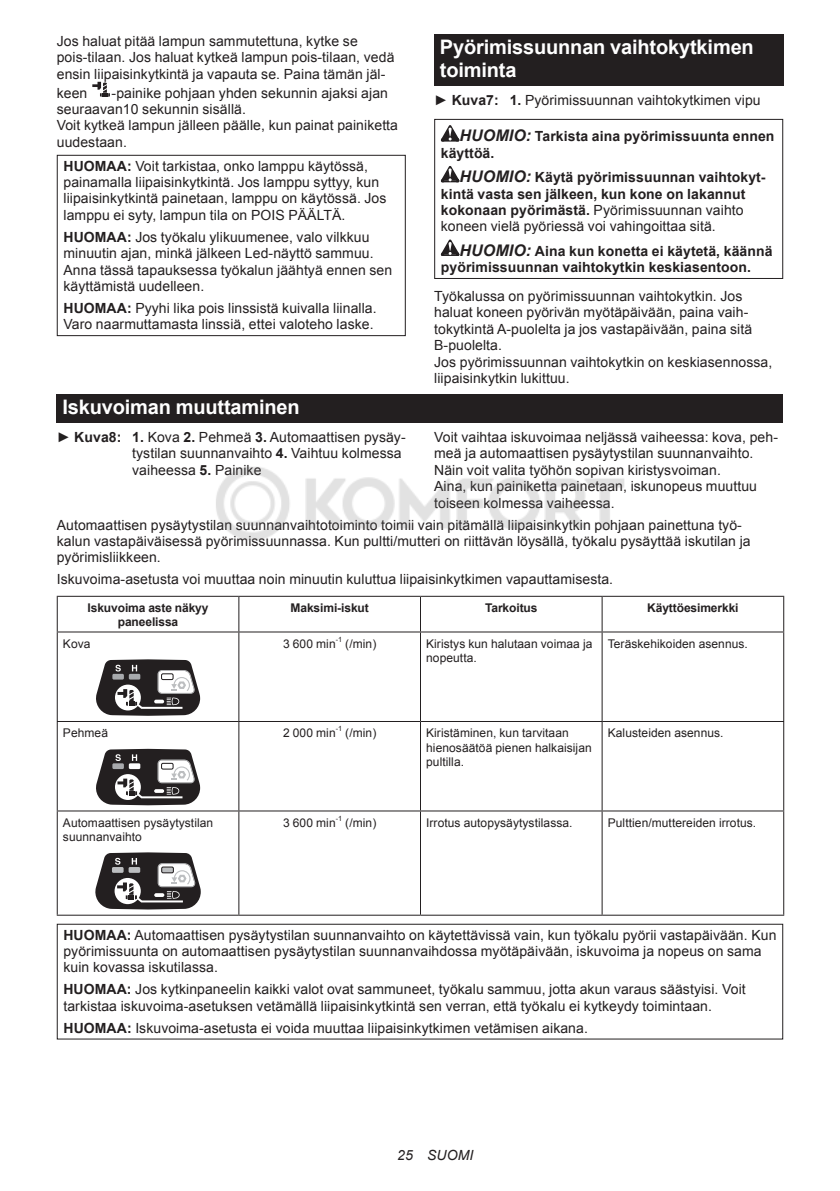
<style>
.page{position:relative;width:840px;height:1191px;background:#fff}
.page>*{position:absolute;margin:0;border:0;box-sizing:border-box;transform-origin:0 0}
.t1{font:700 20px/23.4px "Arial";letter-spacing:-.01em;color:#fff}
.t2{font:14px/16.4px "Arial";letter-spacing:.005em;color:#231f20}
.t3{font:700 14px/16.4px "Arial";letter-spacing:.005em;color:#231f20}
.t4{font:italic 14px "Arial";letter-spacing:.005em;color:#231f20}
.t5{font:12px/14px "Arial";letter-spacing:.005em;color:#231f20}
.t6{font:700 12px/14px "Arial";letter-spacing:-.01em;color:#231f20;text-align:center}
.t7{font:7.2px "Arial";color:#231f20}
.s1{font-weight:700}
.s2{font-style:italic;font-size:16px}
.s3{font-weight:400}
</style>
<div class="page">
<svg style="left:92px;top:82px;width:18px;height:15px"></svg>
<div style="left:57px;top:155px;width:348px;height:181px;border:1px solid #231f20"></div>
<div style="left:434px;top:34px;width:348px;height:52px;background:#231f20"></div>
<svg style="left:440px;top:125px;width:19px;height:16px"></svg>
<svg style="left:440px;top:166px;width:19px;height:16px"></svg>
<svg style="left:440px;top:239px;width:19px;height:17px"></svg>
<div style="left:434px;top:119px;width:348px;height:160px;border:1px solid #231f20"></div>
<div style="left:57px;top:394px;width:725px;height:29px;background:#231f20"></div>
<hr style="left:57px;top:596px;width:182px;height:1px;background:#231f20">
<hr style="left:57px;top:597px;width:1px;height:34px;background:#231f20">
<hr style="left:239px;top:596px;width:181px;height:1px;background:#231f20">
<hr style="left:238px;top:597px;width:1px;height:34px;background:#231f20">
<hr style="left:420px;top:596px;width:181px;height:1px;background:#231f20">
<hr style="left:420px;top:597px;width:1px;height:34px;background:#231f20">
<hr style="left:601px;top:596px;width:182px;height:1px;background:#231f20">
<hr style="left:601px;top:597px;width:1px;height:34px;background:#231f20">
<hr style="left:782px;top:597px;width:1px;height:34px;background:#231f20">
<hr style="left:57px;top:631px;width:182px;height:1px;background:#231f20">
<hr style="left:57px;top:632px;width:1px;height:89px;background:#231f20">
<hr style="left:239px;top:631px;width:181px;height:1px;background:#231f20">
<hr style="left:238px;top:632px;width:1px;height:89px;background:#231f20">
<hr style="left:420px;top:631px;width:181px;height:1px;background:#231f20">
<hr style="left:420px;top:632px;width:1px;height:89px;background:#231f20">
<hr style="left:601px;top:631px;width:182px;height:1px;background:#231f20">
<hr style="left:601px;top:632px;width:1px;height:89px;background:#231f20">
<hr style="left:782px;top:632px;width:1px;height:89px;background:#231f20">
<hr style="left:57px;top:721px;width:182px;height:1px;background:#231f20">
<hr style="left:57px;top:722px;width:1px;height:88px;background:#231f20">
<hr style="left:239px;top:721px;width:181px;height:1px;background:#231f20">
<hr style="left:238px;top:722px;width:1px;height:88px;background:#231f20">
<hr style="left:420px;top:721px;width:181px;height:1px;background:#231f20">
<hr style="left:420px;top:722px;width:1px;height:88px;background:#231f20">
<hr style="left:601px;top:721px;width:182px;height:1px;background:#231f20">
<hr style="left:601px;top:722px;width:1px;height:88px;background:#231f20">
<hr style="left:782px;top:722px;width:1px;height:88px;background:#231f20">
<hr style="left:57px;top:810px;width:182px;height:1px;background:#231f20">
<hr style="left:57px;top:811px;width:1px;height:103px;background:#231f20">
<hr style="left:239px;top:810px;width:181px;height:1px;background:#231f20">
<hr style="left:238px;top:811px;width:1px;height:103px;background:#231f20">
<hr style="left:420px;top:810px;width:181px;height:1px;background:#231f20">
<hr style="left:420px;top:811px;width:1px;height:103px;background:#231f20">
<hr style="left:601px;top:810px;width:182px;height:1px;background:#231f20">
<hr style="left:601px;top:811px;width:1px;height:103px;background:#231f20">
<hr style="left:782px;top:811px;width:1px;height:103px;background:#231f20">
<hr style="left:57px;top:914px;width:182px;height:1px;background:#231f20">
<hr style="left:239px;top:914px;width:181px;height:1px;background:#231f20">
<hr style="left:420px;top:914px;width:181px;height:1px;background:#231f20">
<hr style="left:601px;top:914px;width:182px;height:1px;background:#231f20">
<svg style="left:96px;top:659px;width:104px;height:57px"></svg>
<svg style="left:96px;top:749px;width:104px;height:56px"></svg>
<svg style="left:95px;top:852px;width:106px;height:57px"></svg>
<div style="left:57px;top:923px;width:725px;height:116px;border:1px solid #231f20"></div>
<img style="left:216px;top:467px;width:409px;height:73px">
<p class="t2" style="left:57px;top:33px;width:339px">Jos haluat pitää lampun sammutettuna, kytke se pois-tilaan. Jos haluat kytkeä lampun pois-tilaan, vedä ensin liipaisinkytkintä ja vapauta se. Paina tämän jäl-</p>
<p class="t2" style="left:57px;top:86px;width:32px">keen</p>
<p class="t2" style="left:57px;top:85px;width:342px;text-indent:55px">-painike pohjaan yhden sekunnin ajaksi ajan seuraavan10 sekunnin sisällä.<br>Voit kytkeä lampun jälleen päälle, kun painat painiketta uudestaan.</p>
<p class="t2" style="left:63px;top:158px;width:324px"><span class="s1">HUOMAA:</span> Voit tarkistaa, onko lamppu käytössä, painamalla liipaisinkytkintä. Jos lamppu syttyy, kun liipaisinkytkintä painetaan, lamppu on käytössä. Jos lamppu ei syty, lampun tila on POIS PÄÄLTÄ.</p>
<p class="t2" style="left:63px;top:229px;width:330px"><span class="s1">HUOMAA:</span> Jos työkalu ylikuumenee, valo vilkkuu minuutin ajan, minkä jälkeen Led-näyttö sammuu.<br>Anna tässä tapauksessa työkalun jäähtyä ennen sen käyttämistä uudelleen.</p>
<p class="t2" style="left:63px;top:300px;width:314px"><span class="s1">HUOMAA:</span> Pyyhi lika pois linssistä kuivalla liinalla.<br>Varo naarmuttamasta linssiä, ettei valoteho laske.</p>
<h1 class="t1" style="left:439px;top:37px;width:315px">Pyörimissuunnan vaihtokytkimen toiminta</h1>
<p class="t2" style="left:434px;top:92px;width:328px">► <span class="s1">Kuva7: 1.</span> Pyörimissuunnan vaihtokytkimen vipu</p>
<p class="t3" style="left:440px;top:129px;width:335px;text-indent:19px"><span class="s2">HUOMIO:</span> Tarkista aina pyörimissuunta ennen käyttöä.</p>
<p class="t3" style="left:440px;top:170px;width:326px;text-indent:19px"><span class="s2">HUOMIO:</span> Käytä pyörimissuunnan vaihtokyt&shy;kintä vasta sen jälkeen, kun kone on lakannut kokonaan pyörimästä. <span class="s3">Pyörimissuunnan vaihto koneen vielä pyöriessä voi vahingoittaa sitä.</span></p>
<p class="t3" style="left:440px;top:244px;width:333px;text-indent:19px"><span class="s2">HUOMIO:</span> Aina kun konetta ei käytetä, käännä pyörimissuunnan vaihtokytkin keskiasentoon.</p>
<p class="t2" style="left:434px;top:288px;width:339px">Työkalussa on pyörimissuunnan vaihtokytkin. Jos haluat koneen pyörivän myötäpäivään, paina vaih&shy;tokytkintä A-puolelta ja jos vastapäivään, paina sitä B-puolelta.<br>Jos pyörimissuunnan vaihtokytkin on keskiasennossa, liipaisinkytkin lukittuu.</p>
<h1 class="t1" style="left:62px;top:397px;width:239px">Iskuvoiman muuttaminen</h1>
<p class="t2" style="left:132px;top:429px;width:275px;text-indent:-75px">► <span class="s1">Kuva8: 1.</span> Kova <span class="s1">2.</span> Pehmeä <span class="s1">3.</span> Automaattisen pysäy&shy;tystilan suunnanvaihto <span class="s1">4.</span> Vaihtuu kolmessa vaiheessa <span class="s1">5.</span> Painike</p>
<p class="t2" style="left:434px;top:429px;width:345px">Voit vaihtaa iskuvoimaa neljässä vaiheessa: kova, peh&shy;meä ja automaattisen pysäytystilan suunnanvaihto.<br>Näin voit valita työhön sopivan kiristysvoiman.<br>Aina, kun painiketta painetaan, iskunopeus muuttuu toiseen kolmessa vaiheessa.</p>
<p class="t2" style="left:57px;top:516px;width:695px">Automaattisen pysäytystilan suunnanvaihtotoiminto toimii vain pitämällä liipaisinkytkin pohjaan painettuna työ&shy;kalun vastapäiväisessä pyörimissuunnassa. Kun pultti/mutteri on riittävän löysällä, työkalu pysäyttää iskutilan ja pyörimisliikkeen.</p>
<p class="t2" style="left:57px;top:571px;width:557px">Iskuvoima-asetusta voi muuttaa noin minuutin kuluttua liipaisinkytkimen vapauttamisesta.</p>
<p class="t6" style="left:87px;top:602px;width:122px">Iskuvoima aste näkyy paneelissa</p>
<p class="t6" style="left:290px;top:602px;width:80px">Maksimi-iskut</p>
<p class="t6" style="left:485px;top:602px;width:54px">Tarkoitus</p>
<p class="t6" style="left:646px;top:602px;width:93px">Käyttöesimerkki</p>
<p class="t5" style="left:63px;top:637px;width:29px">Kova</p>
<p class="t5" style="left:283px;top:638px;width:54px">3 600 min</p>
<p class="t7" style="left:335px;top:636px;width:8px">-1</p>
<p class="t5" style="left:345px;top:637px;width:33px">(/min)</p>
<p class="t5" style="left:426px;top:637px;width:168px">Kiristys kun halutaan voimaa ja nopeutta.</p>
<p class="t5" style="left:607px;top:637px;width:141px">Teräskehikoiden asennus.</p>
<p class="t5" style="left:63px;top:726px;width:47px">Pehmeä</p>
<p class="t5" style="left:283px;top:727px;width:54px">2 000 min</p>
<p class="t7" style="left:335px;top:726px;width:8px">-1</p>
<p class="t5" style="left:345px;top:726px;width:33px">(/min)</p>
<p class="t5" style="left:426px;top:726px;width:167px">Kiristäminen, kun tarvitaan hienosäätöä pienen halkaisijan pultilla.</p>
<p class="t5" style="left:607px;top:726px;width:117px">Kalusteiden asennus.</p>
<p class="t5" style="left:63px;top:816px;width:152px">Automaattisen pysäytystilan suunnanvaihto</p>
<p class="t5" style="left:283px;top:816px;width:54px">3 600 min</p>
<p class="t7" style="left:335px;top:815px;width:8px">-1</p>
<p class="t5" style="left:345px;top:816px;width:33px">(/min)</p>
<p class="t5" style="left:426px;top:816px;width:148px">Irrotus autopysäytystilassa.</p>
<p class="t5" style="left:607px;top:816px;width:150px">Pulttien/muttereiden irrotus.</p>
<p class="t2" style="left:63px;top:926px;width:714px"><span class="s1">HUOMAA:</span> Automaattisen pysäytystilan suunnanvaihto on käytettävissä vain, kun työkalu pyörii vastapäivään. Kun pyörimissuunta on automaattisen pysäytystilan suunnanvaihdossa myötäpäivään, iskuvoima ja nopeus on sama kuin kovassa iskutilassa.</p>
<p class="t2" style="left:63px;top:981px;width:683px"><span class="s1">HUOMAA:</span> Jos kytkinpaneelin kaikki valot ovat sammuneet, työkalu sammuu, jotta akun varaus säästyisi. Voit tarkistaa iskuvoima-asetuksen vetämällä liipaisinkytkintä sen verran, että työkalu ei kytkeydy toimintaan.</p>
<p class="t2" style="left:63px;top:1020px;width:525px"><span class="s1">HUOMAA:</span> Iskuvoima-asetusta ei voida muuttaa liipaisinkytkimen vetämisen aikana.</p>
<p class="t4" style="left:397px;top:1147px;width:78px">25 SUOMI</p>
</div>
